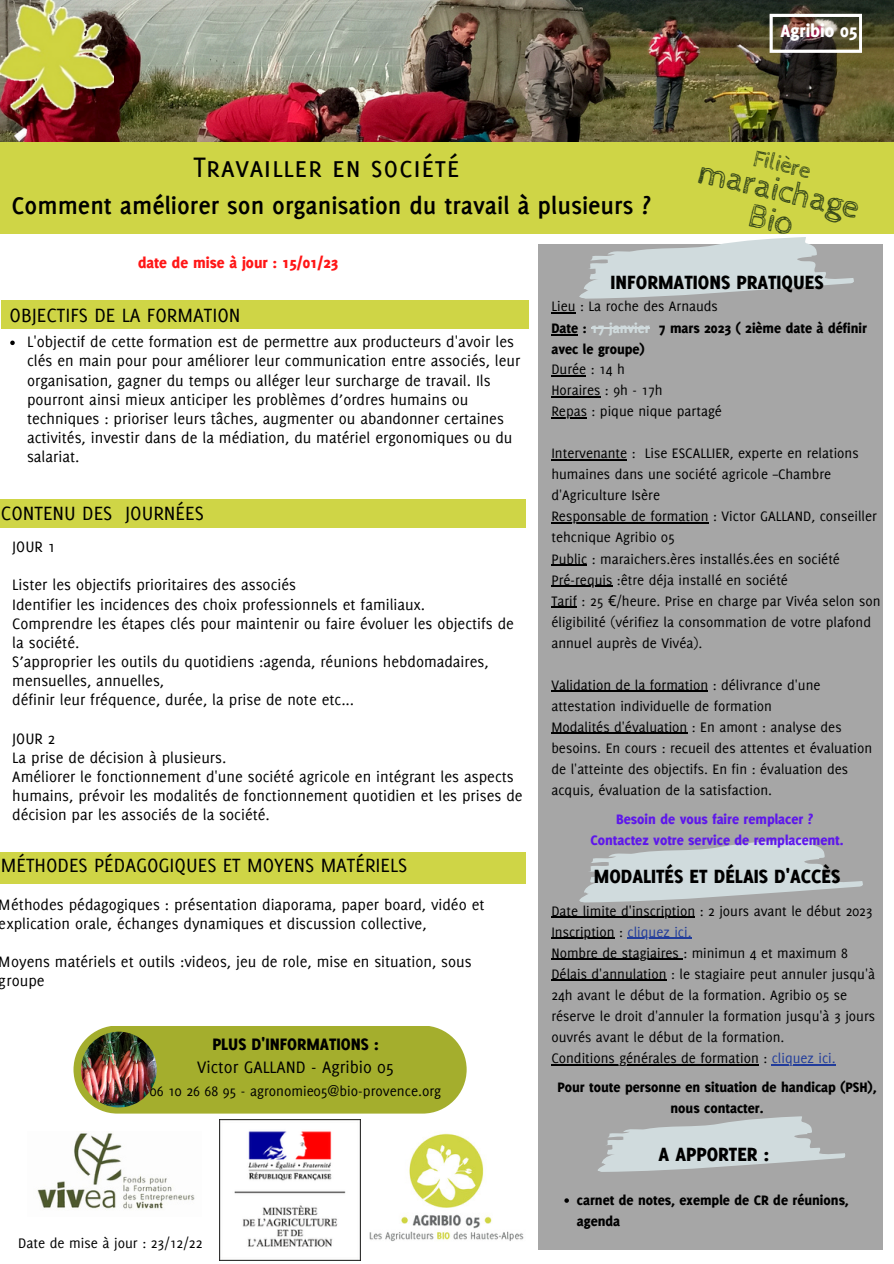
<style>
.page{position:relative;width:894px;height:1264px;background:#fff}
.page>*{position:absolute;margin:0;border:0;box-sizing:border-box;transform-origin:0 0}
.t1{font:34.05px "Cabin Sketch";color:#38491b}
.t2{font:30.75px "Delicious Small Caps";color:#000}
.t3{font:700 26.25px "Delicious";color:#000}
.t4{font:23.1px "Cabin Sketch";color:#38491b}
.t5{font:21px "Delicious";color:#000}
.t6{font:800 21px "Delicious";color:#000}
.t7{font:800 19.5px "Delicious";color:#fff}
.t8{font:18.15px/23.7px "Delicious";color:#000;text-align:center}
.t9{font:16.5px/19.2px "Delicious";color:#000}
.t10{font:800 16.5px "Delicious";color:#ff1616}
.t11{font:15.15px "Delicious";color:#000}
.t12{font:15px/21px "Delicious";color:#000}
.t13{font:800 15px/21px "Delicious";color:#000;text-align:center}
.t14{font:800 15px/21px "Delicious";color:#5e17eb;text-align:center}
.s1{font-weight:800}
.s2{font-weight:800;color:#d0dbdd}
.s3{font-family:"Noto Sans"}
.s4{color:#213c9b}
</style>
<div class="page">
<img style="left:0;top:0;width:893px;height:142px">
<div style="left:0;top:142px;width:893px;height:92px;background:#cfd546"></div>
<div style="left:538px;top:244px;width:344px;height:1004px;background:#a6a6a6"></div>
<svg style="left:577px;top:237px;width:277px;height:99px"></svg>
<svg style="left:579px;top:839px;width:284px;height:100px"></svg>
<svg style="left:597px;top:1116px;width:248px;height:56px"></svg>
<img style="left:769px;top:14px;width:93px;height:39px">
<img style="left:0;top:0;width:114px;height:110px">
<div style="left:1px;top:300px;width:527px;height:28px;background:#cfd546"></div>
<img style="left:369px;top:1133px;width:155px;height:109px">
<img style="left:37px;top:1133px;width:158px;height:76px">
<div style="left:74px;top:1025px;width:392px;height:88px;background:#a4ae2d;border-radius:44px"></div>
<img style="left:81px;top:1031px;width:76px;height:76px;border-radius:50%">
<div style="left:0;top:499px;width:525px;height:29px;background:#cfd546"></div>
<div style="left:0;top:852px;width:525px;height:32px;background:#cfd546"></div>
<img style="left:219px;top:1119px;width:141px;height:141px">
<hr style="left:551px;top:312px;width:24px;height:2px;background:#000">
<svg style="left:551px;top:334px;width:27px;height:1px"></svg>
<hr style="left:591px;top:327px;width:58px;height:2px;background:#d0dbdd">
<hr style="left:551px;top:375px;width:35px;height:2px;background:#000">
<hr style="left:551px;top:396px;width:49px;height:2px;background:#000">
<hr style="left:551px;top:417px;width:36px;height:2px;background:#000">
<hr style="left:551px;top:459px;width:76px;height:2px;background:#000">
<hr style="left:551px;top:522px;width:157px;height:2px;background:#000">
<hr style="left:551px;top:564px;width:36px;height:2px;background:#000">
<hr style="left:551px;top:585px;width:61px;height:2px;background:#000">
<hr style="left:551px;top:606px;width:26px;height:2px;background:#000">
<hr style="left:551px;top:690px;width:157px;height:2px;background:#000">
<hr style="left:551px;top:732px;width:136px;height:2px;background:#000">
<hr style="left:551px;top:916px;width:144px;height:2px;background:#000">
<hr style="left:551px;top:937px;width:63px;height:2px;background:#000">
<hr style="left:627px;top:937px;width:64px;height:2px;background:#213c9b">
<hr style="left:551px;top:958px;width:132px;height:2px;background:#000">
<hr style="left:551px;top:979px;width:115px;height:2px;background:#000">
<hr style="left:551px;top:1063px;width:207px;height:2px;background:#000">
<hr style="left:771px;top:1063px;width:64px;height:2px;background:#213c9b">
<svg style="left:564px;top:1198px;width:4px;height:4px"></svg>
<svg style="left:10px;top:340px;width:5px;height:5px"></svg>
<p class="t2" style="left:193px;top:149px;width:268px">Travailler en société</p>
<p class="t3" style="left:12px;top:190px;width:640px">Comment améliorer son organisation du travail à plusieurs ?</p>
<p class="t10" style="left:138px;top:253px;width:202px">date de mise à jour : 15/01/23</p>
<p class="t7" style="left:780px;top:20px;width:79px">Agribio 05</p>
<p class="t4" style="left:756px;top:145px;width:60px;rotate:13deg">Filière</p>
<p class="t1" style="left:702px;top:153px;width:166px;rotate:13deg">maraichage</p>
<p class="t5" style="left:10px;top:304px;width:232px">OBJECTIFS DE LA FORMATION</p>
<h6 class="t9" style="left:27px;top:332px;width:495px">L'objectif de cette formation est de permettre aux producteurs d'avoir les clés en main pour pour améliorer leur communication entre associés, leur organisation, gagner du temps ou alléger leur surcharge de travail. Ils pourront ainsi mieux anticiper les problèmes d’ordres humains ou techniques : prioriser leurs tâches, augmenter ou abandonner certaines activités, investir dans de la médiation, du matériel ergonomiques ou du salariat.</h6>
<h6 class="t5" style="left:1px;top:501px;width:204px">CONTENU DES JOURNÉES</h6>
<p class="t9" style="left:12px;top:537px;width:44px">JOUR 1</p>
<p class="t9" style="left:12px;top:575px;width:503px">Lister les objectifs prioritaires des associés<br>Identifier les incidences des choix professionnels et familiaux.<br>Comprendre les étapes clés pour maintenir ou faire évoluer les objectifs de la société.<br>S’approprier les outils du quotidiens :agenda, réunions hebdomadaires, mensuelles, annuelles,<br>définir leur fréquence, durée, la prise de note etc...</p>
<h6 class="t9" style="left:12px;top:728px;width:511px">JOUR 2<br>La prise de décision à plusieurs.<br>Améliorer le fonctionnement d'une société agricole en intégrant les aspects humains, prévoir les modalités de fonctionnement quotidien et les prises de décision par les associés de la société.</h6>
<p class="t5" style="left:1px;top:853px;width:408px">MÉTHODES PÉDAGOGIQUES ET MOYENS MATÉRIELS</p>
<p class="t9" style="left:-1px;top:894px;width:487px">Méthodes pédagogiques : présentation diaporama, paper board, vidéo et explication orale, échanges dynamiques et discussion collective,</p>
<h5 class="t9" style="left:-1px;top:951px;width:474px">Moyens matériels et outils :videos, jeu de role, mise en situation, sous groupe</h5>
<h6 class="t8" style="left:197px;top:1031px;width:198px"><span class="s1">PLUS D'INFORMATIONS :<br></span>Victor GALLAND - Agribio 05</h6>
<h6 class="t11" style="left:150px;top:1082px;width:293px">06 10 26 68 95 - agronomie05@bio-provence.org</h6>
<p class="t11" style="left:18px;top:1234px;width:186px">Date de mise à jour : 23/12/22</p>
<p class="t6" style="left:610px;top:270px;width:214px">INFORMATIONS PRATIQUES</p>
<p class="t12" style="left:551px;top:296px;width:317px">Lieu : La roche des Arnauds<br><span class="s1">Date :</span> <span class="s2">17 janvier</span> <span class="s1">7 mars 2023 ( 2ième date à définir avec le groupe)<br></span>Durée : 14 h<br>Horaires : 9h - 17h</p>
<p class="t12" style="left:551px;top:401px;width:172px">Repas : pique nique partagé</p>
<p class="t12" style="left:551px;top:443px;width:309px">Intervenante : Lise ESCALLIER, experte en relations humaines dans une société agricole –Chambre d'Agriculture Isère</p>
<h6 class="t12" style="left:551px;top:506px;width:327px">Responsable de formation : Victor GALLAND, conseiller tehcnique Agribio 05<br>Public : maraichers.ères installés.ées en société</h6>
<h6 class="t12" style="left:551px;top:569px;width:330px">Pré-requis :être déja installé en société<br>Tarif : 25 <span class="s3">€</span>/heure. Prise en charge par Vivéa selon son éligibilité (vérifiez la consommation de votre plafond annuel auprès de Vivéa).</h6>
<h6 class="t12" style="left:551px;top:674px;width:322px">Validation de la formation : délivrance d'une attestation individuelle de formation<br>Modalités d'évaluation : En amont : analyse des besoins. En cours : recueil des attentes et évaluation de l'atteinte des objectifs. En fin : évaluation des acquis, évaluation de la satisfaction.</h6>
<h6 class="t14" style="left:590px;top:808px;width:255px">Besoin de vous faire remplacer ?<br>Contactez votre service de remplacement.</h6>
<h6 class="t6" style="left:593px;top:863px;width:248px">MODALITÉS ET DÉLAIS D'ACCÈS</h6>
<h6 class="t12" style="left:551px;top:900px;width:323px">Date limite d'inscription : 2 jours avant le début 2023</h6>
<h6 class="t12" style="left:551px;top:921px;width:142px">Inscription : <span class="s4">cliquez ici.</span></h6>
<h6 class="t12" style="left:551px;top:942px;width:325px">Nombre de stagiaires : minimun 4 et maximum 8<br>Délais d'annulation : le stagiaire peut annuler jusqu'à 24h avant le début de la formation. Agribio 05 se réserve le droit d'annuler la formation jusqu'à 3 jours ouvrés avant le début de la formation.</h6>
<h6 class="t12" style="left:551px;top:1047px;width:286px">Conditions générales de formation : <span class="s4">cliquez ici.</span></h6>
<h3 class="t13" style="left:557px;top:1076px;width:320px">Pour toute personne en situation de handicap (PSH), nous contacter.</h3>
<h3 class="t6" style="left:658px;top:1142px;width:112px">A APPORTER :</h3>
<h3 class="t13" style="left:576px;top:1189px;width:273px;text-align:left">carnet de notes, exemple de CR de réunions, agenda</h3>
</div>
